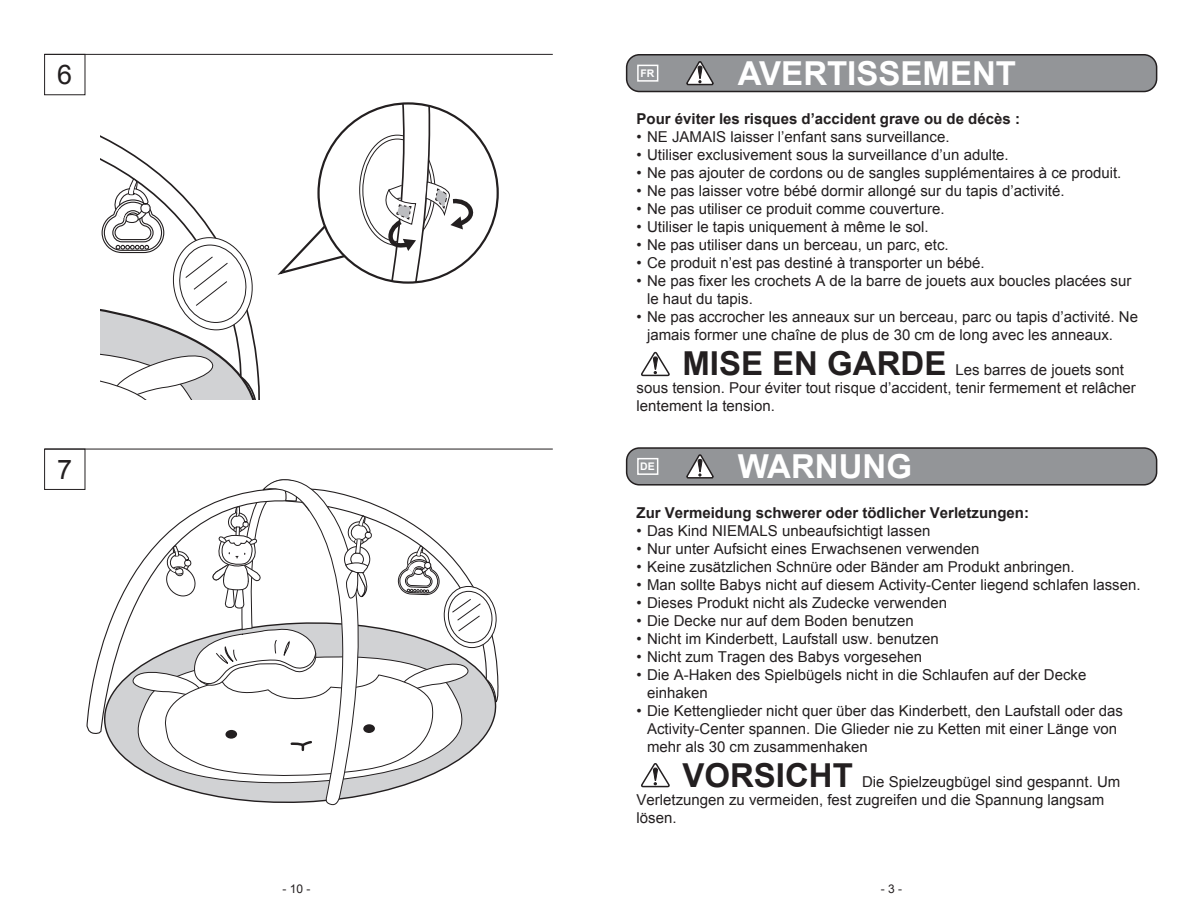
<style>
.page{position:relative;width:1188px;height:918px;background:#fff}
.page>*{position:absolute;margin:0;border:0;box-sizing:border-box;transform-origin:0 0}
.t1{font:700 33px "Arial";color:#fff}
.Battery{font:27px "Arial";color:#231f20}
.Text{font:15px/18px "Arial";color:#231f20}
.Text-2{font:700 15px "Arial";color:#231f20}
.t2{font:12px "Arial";color:#231f20}
.t3{font:700 10.5px "Arial";color:#fff}
.s1{font-weight:700;font-size:33px}
</style>
<div class="page">
<svg style="left:641px;top:351px;width:29px;height:26px"></svg>
<svg style="left:641px;top:763px;width:29px;height:25px"></svg>
<div style="left:627px;top:55px;width:530px;height:37px;background:#939598;border-radius:13px"></div>
<div style="left:626px;top:54px;width:531px;height:38px;border:2px solid #231f20;border-radius:13px"></div>
<svg style="left:687px;top:61px;width:27px;height:25px"></svg>
<div style="left:637px;top:65px;width:21px;height:17px;border:2px solid #fff"></div>
<div style="left:627px;top:448px;width:530px;height:37px;background:#939598;border-radius:13px"></div>
<div style="left:626px;top:447px;width:531px;height:39px;border:2px solid #231f20;border-radius:13px"></div>
<svg style="left:687px;top:454px;width:27px;height:25px"></svg>
<div style="left:637px;top:458px;width:21px;height:17px;border:2px solid #fff"></div>
<div style="left:44px;top:54px;width:41px;height:41px;border:1px solid #231f20"></div>
<hr style="left:45px;top:54px;width:508px;height:1px;background:#231f20">
<div style="left:44px;top:449px;width:41px;height:41px;border:1px solid #231f20"></div>
<hr style="left:45px;top:449px;width:508px;height:1px;background:#231f20">
<svg style="left:100px;top:135px;width:160px;height:264px"></svg>
<svg style="left:277px;top:103px;width:220px;height:180px"></svg>
<svg style="left:114px;top:747px;width:289px;height:54px"></svg>
<svg style="left:131px;top:780px;width:289px;height:6px"></svg>
<svg style="left:239px;top:780px;width:162px;height:26px"></svg>
<svg style="left:86px;top:592px;width:413px;height:155px"></svg>
<svg style="left:123px;top:479px;width:374px;height:301px"></svg>
<p class="Battery" style="left:57px;top:57px;width:17px">6</p>
<p class="Battery" style="left:57px;top:452px;width:17px">7</p>
<p class="t3" style="left:640px;top:66px;width:15px">FR</p>
<p class="t1" style="left:738px;top:52px;width:280px">AVERTISSEMENT</p>
<p class="Text-2" style="left:637px;top:109px;width:385px">Pour éviter les risques d’accident grave ou de décès :</p>
<p class="Text" style="left:637px;top:128px;width:315px">• NE JAMAIS laisser l’enfant sans surveillance.</p>
<p class="Text" style="left:637px;top:146px;width:374px">• Utiliser exclusivement sous la surveillance d’un adulte.</p>
<p class="Text" style="left:637px;top:164px;width:486px">• Ne pas ajouter de cordons ou de sangles supplémentaires à ce produit.</p>
<p class="Text" style="left:637px;top:182px;width:430px">• Ne pas laisser votre bébé dormir allongé sur du tapis d’activité.</p>
<p class="Text" style="left:637px;top:200px;width:310px">• Ne pas utiliser ce produit comme couverture.</p>
<p class="Text" style="left:637px;top:218px;width:294px">• Utiliser le tapis uniquement à même le sol.</p>
<p class="Text" style="left:637px;top:236px;width:314px">• Ne pas utiliser dans un berceau, un parc, etc.</p>
<p class="Text" style="left:637px;top:254px;width:350px">• Ce produit n’est pas destiné à transporter un bébé.</p>
<p class="Text" style="left:647px;top:272px;width:486px;text-indent:-10px">• Ne pas fixer les crochets A de la barre de jouets aux boucles placées sur le haut du tapis.</p>
<p class="Text" style="left:647px;top:308px;width:493px;text-indent:-10px">• Ne pas accrocher les anneaux sur un berceau, parc ou tapis d’activité. Ne jamais former une chaîne de plus de 30 cm de long avec les anneaux.</p>
<p class="Text" style="left:637px;top:361px;width:501px;text-indent:46px"><span class="s1">MISE EN GARDE</span> Les barres de jouets sont sous tension. Pour éviter tout risque d’accident, tenir fermement et relâcher lentement la tension.</p>
<p class="t3" style="left:640px;top:460px;width:16px">DE</p>
<p class="t1" style="left:738px;top:445px;width:176px">WARNUNG</p>
<p class="Text-2" style="left:637px;top:503px;width:394px">Zur Vermeidung schwerer oder tödlicher Verletzungen:</p>
<p class="Text" style="left:637px;top:522px;width:295px">• Das Kind NIEMALS unbeaufsichtigt lassen</p>
<p class="Text" style="left:637px;top:540px;width:345px">• Nur unter Aufsicht eines Erwachsenen verwenden</p>
<p class="Text" style="left:637px;top:558px;width:440px">• Keine zusätzlichen Schnüre oder Bänder am Produkt anbringen.</p>
<p class="Text" style="left:637px;top:576px;width:506px">• Man sollte Babys nicht auf diesem Activity-Center liegend schlafen lassen.</p>
<p class="Text" style="left:637px;top:594px;width:312px">• Dieses Produkt nicht als Zudecke verwenden</p>
<p class="Text" style="left:637px;top:612px;width:279px">• Die Decke nur auf dem Boden benutzen</p>
<p class="Text" style="left:637px;top:630px;width:304px">• Nicht im Kinderbett, Laufstall usw. benutzen</p>
<p class="Text" style="left:637px;top:648px;width:287px">• Nicht zum Tragen des Babys vorgesehen</p>
<p class="Text" style="left:647px;top:666px;width:441px;text-indent:-10px">• Die A-Haken des Spielbügels nicht in die Schlaufen auf der Decke einhaken</p>
<p class="Text" style="left:647px;top:702px;width:478px;text-indent:-10px">• Die Kettenglieder nicht quer über das Kinderbett, den Laufstall oder das<br>Activity-Center spannen. Die Glieder nie zu Ketten mit einer Länge von mehr als 30 cm zusammenhaken</p>
<p class="Text" style="left:637px;top:773px;width:485px;text-indent:46px"><span class="s1">VORSICHT</span> Die Spielzeugbügel sind gespannt. Um<br>Verletzungen zu vermeiden, fest zugreifen und die Spannung langsam lösen.</p>
<p class="t2" style="left:283px;top:881px;width:30px">- 10 -</p>
<p class="t2" style="left:881px;top:881px;width:23px">- 3 -</p>
</div>
